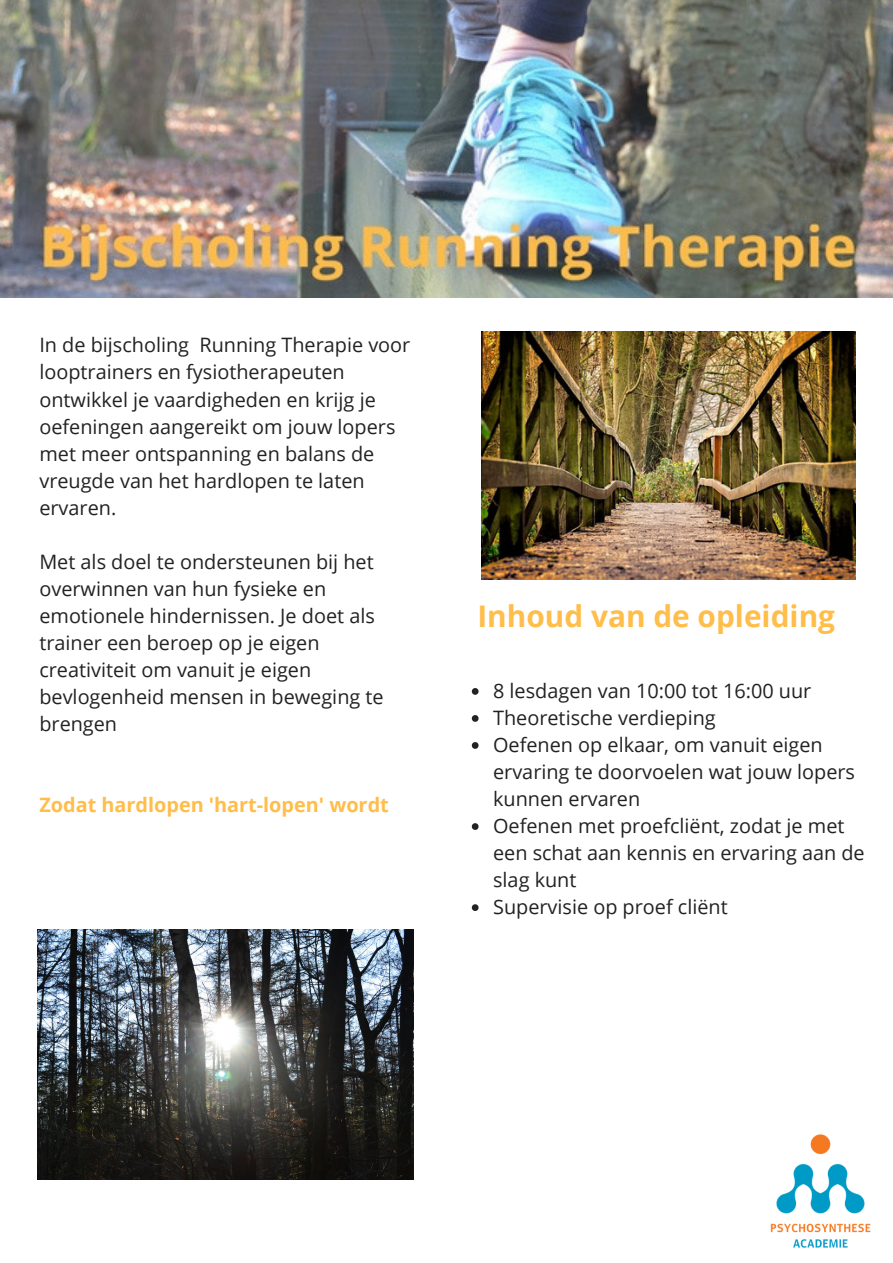
<style>
.page{position:relative;width:893px;height:1263px;background:#fff}
.page>*{position:absolute;margin:0;border:0;box-sizing:border-box;transform-origin:0 0}
.t1{font:700 29.85px "Open Sans";color:#ffbd4a}
.t2{font:19.8px/27px "Open Sans";color:#222}
.t3{font:700 19.8px "Open Sans";color:#ffbd4a}
</style>
<div class="page">
<img style="left:770px;top:1134px;width:101px;height:114px">
<img style="left:482px;top:331px;width:374px;height:249px">
<img style="left:0;top:0;width:893px;height:297px">
<img style="left:37px;top:929px;width:376px;height:250px">
<svg style="left:472px;top:688px;width:7px;height:7px"></svg>
<svg style="left:472px;top:715px;width:7px;height:7px"></svg>
<svg style="left:472px;top:742px;width:7px;height:7px"></svg>
<svg style="left:472px;top:823px;width:7px;height:7px"></svg>
<svg style="left:472px;top:904px;width:7px;height:7px"></svg>
<p class="t2" style="left:39px;top:331px;width:372px">In de bijscholing Running Therapie voor looptrainers en fysiotherapeuten ontwikkel je vaardigheden en krijg je oefeningen aangereikt om jouw lopers met meer ontspanning en balans de vreugde van het hardlopen te laten ervaren.</p>
<p class="t2" style="left:39px;top:547px;width:346px">Met als doel te ondersteunen bij het overwinnen van hun fysieke en emotionele hindernissen. Je doet als trainer een beroep op je eigen creativiteit om vanuit je eigen bevlogenheid mensen in beweging te brengen</p>
<p class="t3" style="left:39px;top:791px;width:351px">Zodat hardlopen 'hart-lopen' wordt</p>
<h1 class="t1" style="left:477px;top:595px;width:359px">Inhoud van de opleiding</h1>
<p class="t2" style="left:493px;top:677px;width:373px">8 lesdagen van 10:00 tot 16:00 uur<br>Theoretische verdieping<br>Oefenen op elkaar, om vanuit eigen ervaring te doorvoelen wat jouw lopers kunnen ervaren<br>Oefenen met proefcliënt, zodat je met een schat aan kennis en ervaring aan de slag kunt<br>Supervisie op proef cliënt</p>
</div>
